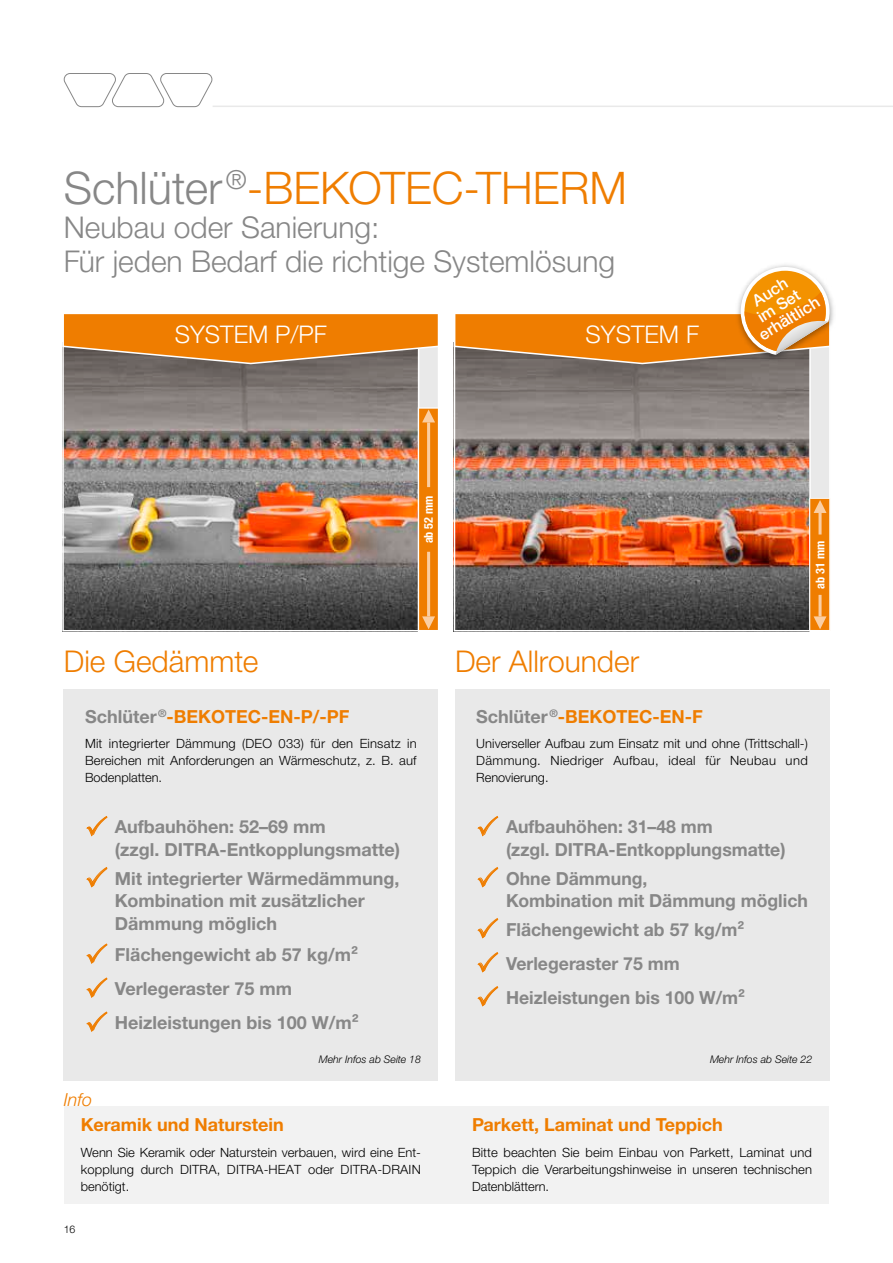
<style>
.page{position:relative;width:893px;height:1263px;background:#fff}
.page>*{position:absolute;margin:0;border:0;box-sizing:border-box;transform-origin:0 0}
.t1{font:300 45px "Helvetica Neue LTW1 G";color:#ef7d00}
.t2{font:300 30px/34px "Helvetica Neue LTW1 G";color:#878787}
.t3{font:300 30px "Helvetica Neue LTW1 G";color:#ef7d00}
.t4{font:300 24.3px "Helvetica Neue LT Pro";color:#fff}
.t5{font:700 18px/22.5px "Helvetica Neue LTW1 G";color:#878787}
.t6{font:700 18px "Helvetica Neue LTW1 G";color:#ef7d00}
.t7{font:italic 300 18px "Helvetica Neue LTW1 G";color:#ef7d00}
.t8{font:500 16.2px/16.2px "Helvetica Neue LT Pro";color:#fff;text-align:center}
.t9{font:300 12.75px/17px "Helvetica Neue LTW1 G";letter-spacing:.01em;color:#000;text-align:justify}
.t10{font:700 condensed 12.15px "Helvetica Neue LT Pro";color:#fff}
.t11{font:italic 300 10.5px "Helvetica Neue LTW1 G";color:#000}
.t12{font:300 10.5px "Helvetica Neue LTW1 G";color:#000}
.s1{color:#878787}
.s2{color:#ef7d00}
</style>
<div class="page">
<svg style="left:64px;top:73px;width:148px;height:34px"></svg>
<hr style="left:213px;top:106px;width:680px;height:1px;background:#e9e9e9">
<div style="left:64px;top:1106px;width:764px;height:97px;background:#f2f2f2"></div>
<div style="left:64px;top:689px;width:374px;height:391px;background:#e9e9e9"></div>
<img style="left:62px;top:314px;width:376px;height:317px">
<hr style="left:427px;top:422px;width:3px;height:65px;background:#fbcea2">
<hr style="left:427px;top:552px;width:3px;height:64px;background:#fbcea2">
<div style="left:455px;top:689px;width:374px;height:391px;background:#e9e9e9"></div>
<img style="left:771px;top:264px;width:63px;height:61px">
<img style="left:455px;top:267px;width:376px;height:363px">
<h1 class="t1" style="left:64px;top:161px;width:565px"><span class="s1">Schlüter</span> <sup>®</sup>-BEKOTEC-THERM</h1>
<h2 class="t2" style="left:64px;top:210px;width:553px">Neubau oder Sanierung:<br>Für jeden Bedarf die richtige Systemlösung</h2>
<h3 class="t4" style="left:175px;top:319px;width:154px">SYSTEM P/PF</h3>
<h3 class="t4" style="left:585px;top:319px;width:115px">SYSTEM F</h3>
<p class="t8" style="left:739px;top:302px;width:70px;rotate:-32deg">Auch<br>im Set erhältlich</p>
<h2 class="t3" style="left:64px;top:643px;width:196px">Die Gedämmte</h2>
<p class="t10" style="left:421px;top:543px;width:49px;rotate:-90deg">ab 52 mm</p>
<h2 class="t3" style="left:455px;top:643px;width:186px">Der Allrounder</h2>
<p class="t10" style="left:813px;top:589px;width:49px;rotate:-90deg">ab 31 mm</p>
<h3 class="t6" style="left:85px;top:705px;width:266px"><span class="s1">Schlüter</span> <sup>®</sup>-BEKOTEC-EN-P/-PF</h3>
<p class="t9" style="left:85px;top:735px;width:333px">Mit integrierter Dämmung (DEO 033) für den Einsatz in Bereichen mit Anforderungen an Wärmeschutz, z. B. auf Bodenplatten.</p>
<h3 class="t5" style="left:115px;top:816px;width:287px;text-indent:-30px"><span class="s2">✓</span> Aufbauhöhen: 52–69 mm<br>(zzgl. DITRA-Entkopplungsmatte)</h3>
<h3 class="t5" style="left:115px;top:867px;width:286px;text-indent:-30px"><span class="s2">✓</span> Mit integrierter Wärmedämmung,<br>Kombination mit zusätzlicher<br>Dämmung möglich</h3>
<h3 class="t5" style="left:85px;top:943px;width:275px"><span class="s2">✓</span> Flächengewicht ab 57 kg/m²</h3>
<h3 class="t5" style="left:85px;top:977px;width:208px"><span class="s2">✓</span> Verlegeraster 75 mm</h3>
<h3 class="t5" style="left:85px;top:1011px;width:275px"><span class="s2">✓</span> Heizleistungen bis 100 W/m²</h3>
<p class="t11" style="left:319px;top:1053px;width:104px">Mehr Infos ab Seite 18</p>
<h3 class="t7" style="left:64px;top:1088px;width:30px">Info</h3>
<h3 class="t6" style="left:81px;top:1114px;width:204px">Keramik und Naturstein</h3>
<p class="t9" style="left:81px;top:1143px;width:342px">Wenn Sie Keramik oder Naturstein verbauen, wird eine Ent&shy;kopplung durch DITRA, DITRA-HEAT oder DITRA-DRAIN benötigt.</p>
<p class="t12" style="left:64px;top:1223px;width:13px">16</p>
<h3 class="t6" style="left:476px;top:705px;width:228px"><span class="s1">Schlüter</span> <sup>®</sup>-BEKOTEC-EN-F</h3>
<p class="t9" style="left:476px;top:735px;width:333px">Universeller Aufbau zum Einsatz mit und ohne (Trittschall-)<br>Dämmung. Niedriger Aufbau, ideal für Neubau und Renovierung.</p>
<h3 class="t5" style="left:506px;top:816px;width:281px;text-indent:-30px"><span class="s2">✓</span> Aufbauhöhen: 31–48 mm<br>(zzgl. DITRA-Entkopplungsmatte)</h3>
<h3 class="t5" style="left:506px;top:867px;width:303px;text-indent:-30px"><span class="s2">✓</span> Ohne Dämmung,<br>Kombination mit Dämmung möglich</h3>
<h3 class="t5" style="left:476px;top:918px;width:270px"><span class="s2">✓</span> Flächengewicht ab 57 kg/m²</h3>
<h3 class="t5" style="left:476px;top:952px;width:205px"><span class="s2">✓</span> Verlegeraster 75 mm</h3>
<h3 class="t5" style="left:476px;top:986px;width:270px"><span class="s2">✓</span> Heizleistungen bis 100 W/m²</h3>
<p class="t11" style="left:710px;top:1053px;width:104px">Mehr Infos ab Seite 22</p>
<h3 class="t6" style="left:472px;top:1114px;width:252px">Parkett, Laminat und Teppich</h3>
<p class="t9" style="left:472px;top:1143px;width:341px">Bitte beachten Sie beim Einbau von Parkett, Laminat und Teppich die Verarbeitungshinweise in unseren technischen Datenblättern.</p>
</div>
